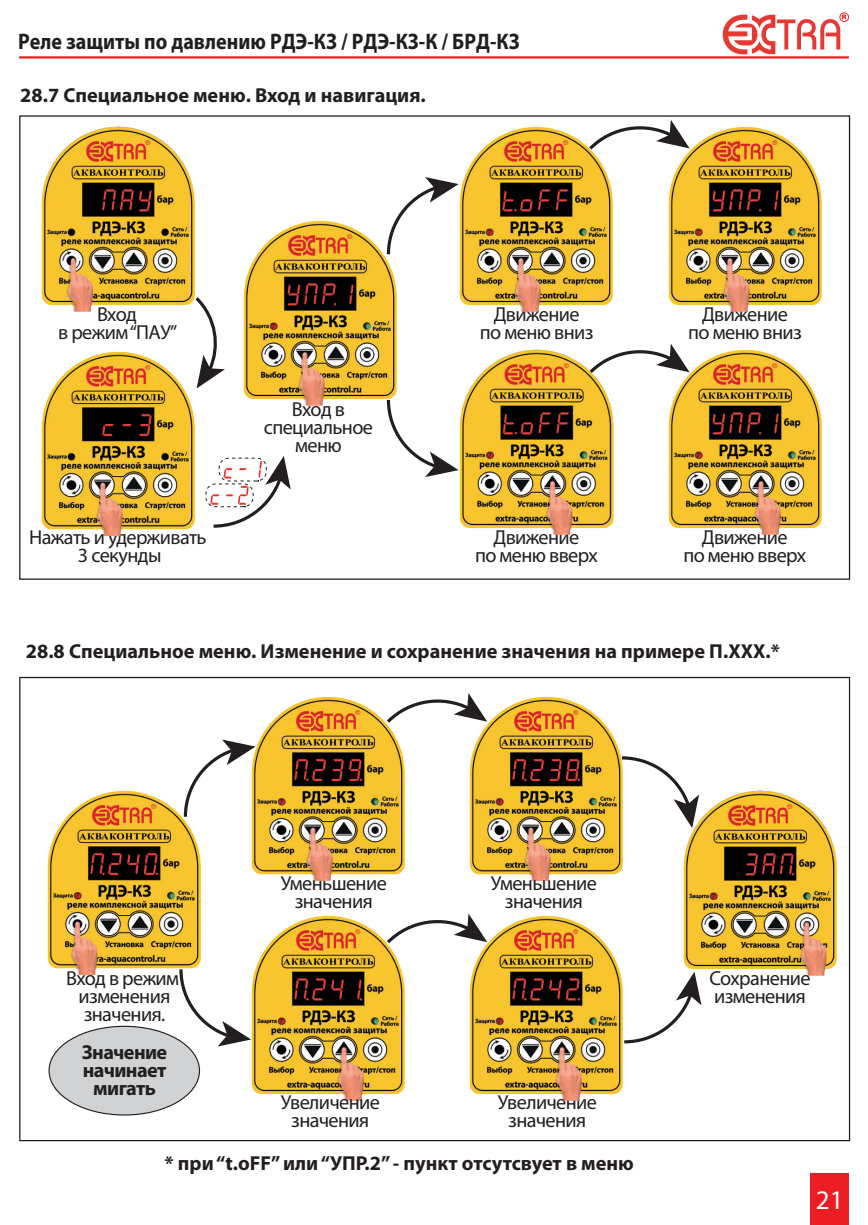
<style>
.page{position:relative;width:868px;height:1225px;background:#fff}
.page>*{position:absolute;margin:0;border:0;box-sizing:border-box;transform-origin:0 0}
.t1{font:27px "Myriad Pro";color:#fff}
.t2{font:700 22.5px "Myriad Pro";color:#211e1e;scale:.89 1}
.t3{font:20.25px/18px "Myriad Pro";letter-spacing:-.03em;color:#231f20;text-align:center}
.t4{font:700 20.25px "Myriad Pro";color:#231f20}
.t5{font:700 20.25px/18px "Myriad Pro";letter-spacing:-.03em;color:#231f20;text-align:center}
</style>
<div class="page">
<svg style="left:255px;top:476px;width:36px;height:39px"></svg>
<img style="left:19px;top:115px;width:236px;height:217px">
<img style="left:19px;top:332px;width:236px;height:248px">
<img style="left:400px;top:382px;width:208px;height:198px">
<img style="left:673px;top:115px;width:178px;height:216px">
<img style="left:608px;top:331px;width:243px;height:249px">
<img style="left:399px;top:115px;width:274px;height:267px">
<img style="left:183px;top:202px;width:274px;height:274px">
<img style="left:683px;top:772px;width:168px;height:274px">
<svg style="left:683px;top:971px;width:18px;height:74px"></svg>
<div style="left:49px;top:1026px;width:150px;height:89px;background:#d1d2d4;border-radius:50%"></div>
<img style="left:466px;top:951px;width:217px;height:191px">
<img style="left:466px;top:677px;width:217px;height:274px">
<img style="left:191px;top:677px;width:275px;height:204px">
<img style="left:19px;top:771px;width:242px;height:274px">
<img style="left:191px;top:896px;width:275px;height:246px">
<svg style="left:182px;top:739px;width:73px;height:81px"></svg>
<svg style="left:618px;top:754px;width:81px;height:74px"></svg>
<svg style="left:383px;top:693px;width:104px;height:33px"></svg>
<hr style="left:19px;top:56px;width:829px;height:3px;background:#ee1d23">
<svg style="left:722px;top:12px;width:126px;height:42px"></svg>
<div style="left:810px;top:1174px;width:38px;height:51px;background:#ee1d23"></div>
<p class="t2" style="left:18px;top:26px;width:565px">Реле защиты по давлению РДЭ-КЗ / РДЭ-КЗ-К / БРД-КЗ</p>
<p class="t4" style="left:20px;top:82px;width:407px">28.7 Специальное меню. Вход и навигация.</p>
<p class="t3" style="left:58px;top:305px;width:121px">Вход<br>в режим “ПАУ”</p>
<p class="t3" style="left:688px;top:305px;width:115px">Движение<br>по меню вниз</p>
<p class="t3" style="left:480px;top:305px;width:115px">Движение<br>по меню вниз</p>
<p class="t3" style="left:264px;top:400px;width:111px">Вход в специальное меню</p>
<p class="t3" style="left:29px;top:528px;width:179px">Нажать и удерживать<br>3 секунды</p>
<p class="t3" style="left:683px;top:528px;width:124px">Движение<br>по меню вверх</p>
<p class="t3" style="left:475px;top:528px;width:124px">Движение<br>по меню вверх</p>
<p class="t4" style="left:26px;top:637px;width:755px">28.8 Специальное меню. Изменение и сохранение значения на примере П.ХXX.*</p>
<p class="t3" style="left:66px;top:968px;width:114px">Вход в режим изменения значения.</p>
<p class="t5" style="left:82px;top:1042px;width:87px">Значение начинает мигать</p>
<p class="t3" style="left:280px;top:874px;width:108px">Уменьшение значения</p>
<p class="t3" style="left:280px;top:1093px;width:101px">Увеличение значения</p>
<p class="t3" style="left:490px;top:874px;width:108px">Уменьшение значения</p>
<p class="t3" style="left:497px;top:1093px;width:101px">Увеличение значения</p>
<p class="t4" style="left:164px;top:1149px;width:470px">* при “t.oFF” или “УПР.2” - пункт отсутсвует в меню</p>
<p class="t3" style="left:709px;top:968px;width:103px;text-align:left">Сохранение изменения</p>
<h1 class="t1" style="left:815px;top:1183px;width:29px">21</h1>
</div>
